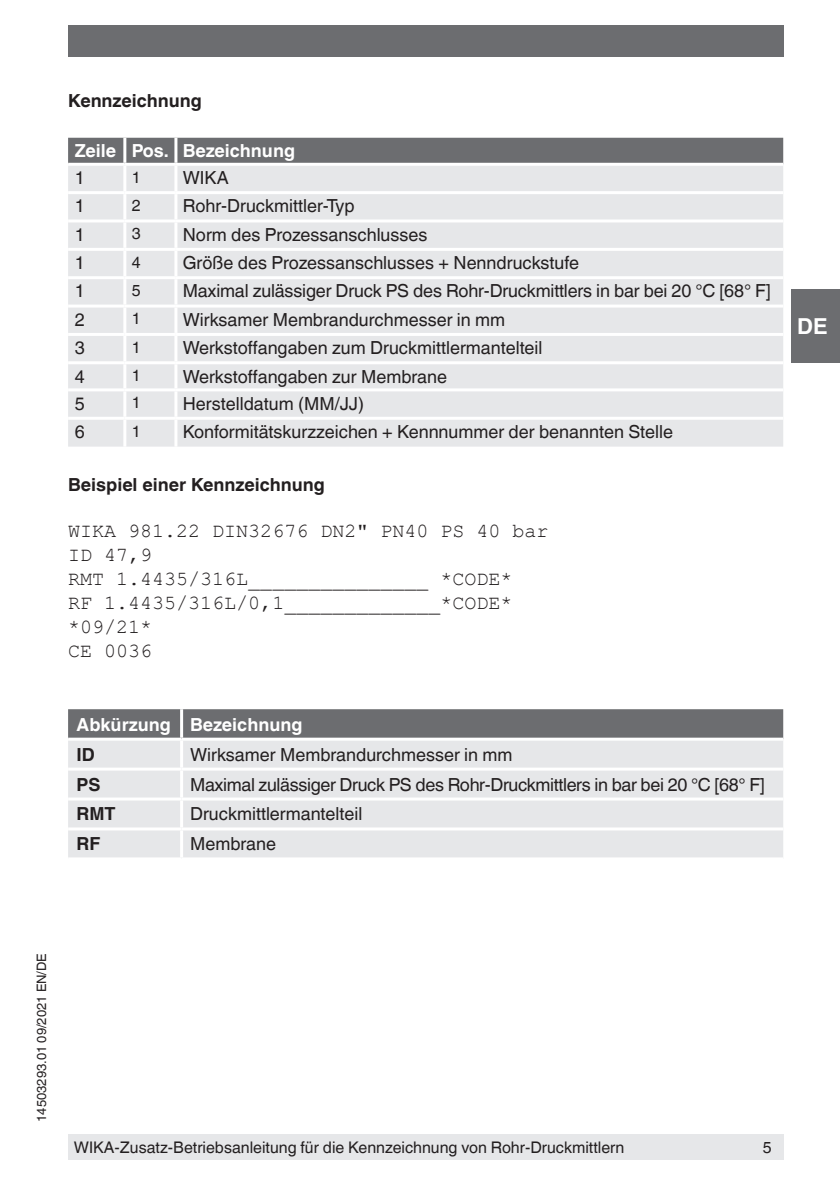
<style>
.page{position:relative;width:840px;height:1191px;background:#fff}
.page>*{position:absolute;margin:0;border:0;box-sizing:border-box;transform-origin:0 0}
.t1{font:700 22px "Helvetica World";color:#fff}
.t2{font:20px/24px "Courier New";color:#231f20}
.t3{font:18px "Helvetica World";color:#231f20}
.t4{font:18px "Helvetica World";letter-spacing:-.02em;color:#231f20}
.t5{font:700 18px "Helvetica World";color:#231f20}
.t6{font:700 18px "Helvetica World";color:#fff}
.t7{font:16px "Helvetica World";color:#231f20}
.t8{font:13px "Helvetica World";color:#231f20}
</style>
<div class="page">
<div style="left:68px;top:26px;width:714px;height:31px;background:#6c6d70"></div>
<div style="left:791px;top:289px;width:48px;height:74px;background:#6c6d70"></div>
<div style="left:68px;top:1134px;width:714px;height:25px;background:#e6e7e9"></div>
<div style="left:68px;top:138px;width:714px;height:25px;background:#6c6d70"></div>
<div style="left:68px;top:166px;width:714px;height:280px;background:#e6e7e9"></div>
<hr style="left:123px;top:138px;width:3px;height:25px;background:#fff">
<hr style="left:174px;top:138px;width:3px;height:25px;background:#fff">
<hr style="left:123px;top:166px;width:3px;height:25px;background:#fff">
<hr style="left:174px;top:166px;width:3px;height:25px;background:#fff">
<hr style="left:68px;top:191px;width:57px;height:3px;background:#fff">
<hr style="left:125px;top:191px;width:51px;height:3px;background:#fff">
<hr style="left:123px;top:194px;width:3px;height:25px;background:#fff">
<hr style="left:176px;top:191px;width:606px;height:3px;background:#fff">
<hr style="left:174px;top:194px;width:3px;height:25px;background:#fff">
<hr style="left:68px;top:219px;width:57px;height:3px;background:#fff">
<hr style="left:125px;top:219px;width:51px;height:3px;background:#fff">
<hr style="left:123px;top:222px;width:3px;height:26px;background:#fff">
<hr style="left:176px;top:219px;width:606px;height:3px;background:#fff">
<hr style="left:174px;top:222px;width:3px;height:26px;background:#fff">
<hr style="left:68px;top:248px;width:57px;height:3px;background:#fff">
<hr style="left:125px;top:248px;width:51px;height:3px;background:#fff">
<hr style="left:123px;top:251px;width:3px;height:25px;background:#fff">
<hr style="left:176px;top:248px;width:606px;height:3px;background:#fff">
<hr style="left:174px;top:251px;width:3px;height:25px;background:#fff">
<hr style="left:68px;top:276px;width:57px;height:3px;background:#fff">
<hr style="left:125px;top:276px;width:51px;height:3px;background:#fff">
<hr style="left:123px;top:279px;width:3px;height:25px;background:#fff">
<hr style="left:176px;top:276px;width:606px;height:3px;background:#fff">
<hr style="left:174px;top:279px;width:3px;height:25px;background:#fff">
<hr style="left:68px;top:304px;width:57px;height:3px;background:#fff">
<hr style="left:125px;top:304px;width:51px;height:3px;background:#fff">
<hr style="left:123px;top:307px;width:3px;height:26px;background:#fff">
<hr style="left:176px;top:304px;width:606px;height:3px;background:#fff">
<hr style="left:174px;top:307px;width:3px;height:26px;background:#fff">
<hr style="left:68px;top:333px;width:57px;height:3px;background:#fff">
<hr style="left:125px;top:333px;width:51px;height:3px;background:#fff">
<hr style="left:123px;top:336px;width:3px;height:25px;background:#fff">
<hr style="left:176px;top:333px;width:606px;height:3px;background:#fff">
<hr style="left:174px;top:336px;width:3px;height:25px;background:#fff">
<hr style="left:68px;top:361px;width:57px;height:3px;background:#fff">
<hr style="left:125px;top:361px;width:51px;height:3px;background:#fff">
<hr style="left:123px;top:364px;width:3px;height:24px;background:#fff">
<hr style="left:176px;top:361px;width:606px;height:3px;background:#fff">
<hr style="left:174px;top:364px;width:3px;height:24px;background:#fff">
<hr style="left:68px;top:388px;width:57px;height:3px;background:#fff">
<hr style="left:125px;top:388px;width:51px;height:3px;background:#fff">
<hr style="left:123px;top:391px;width:3px;height:26px;background:#fff">
<hr style="left:176px;top:388px;width:606px;height:3px;background:#fff">
<hr style="left:174px;top:391px;width:3px;height:26px;background:#fff">
<hr style="left:68px;top:417px;width:57px;height:3px;background:#fff">
<hr style="left:125px;top:417px;width:51px;height:3px;background:#fff">
<hr style="left:123px;top:420px;width:3px;height:26px;background:#fff">
<hr style="left:176px;top:417px;width:606px;height:3px;background:#fff">
<hr style="left:174px;top:420px;width:3px;height:26px;background:#fff">
<div style="left:68px;top:709px;width:714px;height:28px;background:#6c6d70"></div>
<div style="left:68px;top:741px;width:714px;height:116px;background:#e6e7e9"></div>
<hr style="left:180px;top:709px;width:3px;height:28px;background:#fff">
<hr style="left:180px;top:740px;width:3px;height:27px;background:#fff">
<hr style="left:68px;top:767px;width:113px;height:3px;background:#fff">
<hr style="left:181px;top:767px;width:601px;height:3px;background:#fff">
<hr style="left:180px;top:770px;width:3px;height:27px;background:#fff">
<hr style="left:68px;top:797px;width:113px;height:3px;background:#fff">
<hr style="left:181px;top:797px;width:601px;height:3px;background:#fff">
<hr style="left:180px;top:800px;width:3px;height:27px;background:#fff">
<hr style="left:68px;top:827px;width:113px;height:3px;background:#fff">
<hr style="left:181px;top:827px;width:601px;height:3px;background:#fff">
<hr style="left:180px;top:830px;width:3px;height:27px;background:#fff">
<p class="t5" style="left:68px;top:90px;width:135px">Kennzeichnung</p>
<p class="t6" style="left:75px;top:141px;width:221px">Zeile Pos. Bezeichnung</p>
<p class="t3" style="left:75px;top:167px;width:12px">1</p>
<p class="t7" style="left:132px;top:168px;width:10px">1</p>
<p class="t3" style="left:183px;top:167px;width:47px">WIKA</p>
<p class="t3" style="left:75px;top:196px;width:12px">1</p>
<p class="t7" style="left:132px;top:196px;width:10px">2</p>
<p class="t3" style="left:183px;top:196px;width:173px">Rohr-Druckmittler-Typ</p>
<p class="t3" style="left:75px;top:224px;width:12px">1</p>
<p class="t7" style="left:132px;top:224px;width:10px">3</p>
<p class="t3" style="left:183px;top:224px;width:246px">Norm des Prozessanschlusses</p>
<p class="t3" style="left:75px;top:252px;width:12px">1</p>
<p class="t7" style="left:132px;top:253px;width:10px">4</p>
<p class="t3" style="left:183px;top:252px;width:397px">Größe des Prozessanschlusses + Nenndruckstufe</p>
<p class="t3" style="left:75px;top:281px;width:12px">1</p>
<p class="t7" style="left:132px;top:281px;width:10px">5</p>
<p class="t3" style="left:183px;top:281px;width:589px">Maximal zulässiger Druck PS des Rohr-Druckmittlers in bar bei 20 °C [68° F]</p>
<p class="t3" style="left:75px;top:309px;width:12px">2</p>
<p class="t7" style="left:132px;top:309px;width:10px">1</p>
<p class="t3" style="left:183px;top:309px;width:324px">Wirksamer Membrandurchmesser in mm</p>
<p class="t3" style="left:75px;top:337px;width:12px">3</p>
<p class="t7" style="left:132px;top:338px;width:10px">1</p>
<p class="t3" style="left:183px;top:337px;width:361px">Werkstoffangaben zum Druckmittlermantelteil</p>
<p class="t3" style="left:75px;top:366px;width:12px">4</p>
<p class="t7" style="left:132px;top:366px;width:10px">1</p>
<p class="t3" style="left:183px;top:366px;width:266px">Werkstoffangaben zur Membrane</p>
<p class="t3" style="left:75px;top:393px;width:12px">5</p>
<p class="t7" style="left:132px;top:393px;width:10px">1</p>
<p class="t3" style="left:183px;top:393px;width:183px">Herstelldatum (MM/JJ)</p>
<p class="t3" style="left:75px;top:421px;width:12px">6</p>
<p class="t7" style="left:132px;top:422px;width:10px">1</p>
<p class="t3" style="left:183px;top:421px;width:491px">Konformitätskurzzeichen + Kennnummer der benannten Stelle</p>
<p class="t5" style="left:68px;top:474px;width:258px">Beispiel einer Kennzeichnung</p>
<p class="t2" style="left:68px;top:518px;width:482px">WIKA 981.22 DIN32676 DN2" PN40 PS 40 bar<br>ID 47,9<br>RMT 1.4435/316L_______________ *CODE*<br>RF 1.4435/316L/0,1_____________*CODE* *09/21*<br>CE 0036</p>
<p class="t6" style="left:77px;top:714px;width:227px">Abkürzung Bezeichnung</p>
<p class="t5" style="left:77px;top:744px;width:20px">ID</p>
<p class="t3" style="left:190px;top:744px;width:324px">Wirksamer Membrandurchmesser in mm</p>
<p class="t5" style="left:77px;top:774px;width:25px">PS</p>
<p class="t4" style="left:190px;top:774px;width:576px">Maximal zulässiger Druck PS des Rohr-Druckmittlers in bar bei 20 °C [68° F]</p>
<p class="t5" style="left:77px;top:803px;width:40px">RMT</p>
<p class="t3" style="left:190px;top:803px;width:174px">Druckmittlermantelteil</p>
<p class="t5" style="left:77px;top:833px;width:25px">RF</p>
<p class="t3" style="left:190px;top:833px;width:87px">Membrane</p>
<p class="t1" style="left:796px;top:313px;width:32px">DE</p>
<p class="t8" style="left:34px;top:1121px;width:170px;rotate:-90deg">14503293.01 09/2021 EN/DE</p>
<p class="t7" style="left:74px;top:1137px;width:551px">WIKA-Zusatz-Betriebsanleitung für die Kennzeichnung von Rohr-Druckmittlern</p>
<p class="t7" style="left:762px;top:1137px;width:10px">5</p>
</div>
